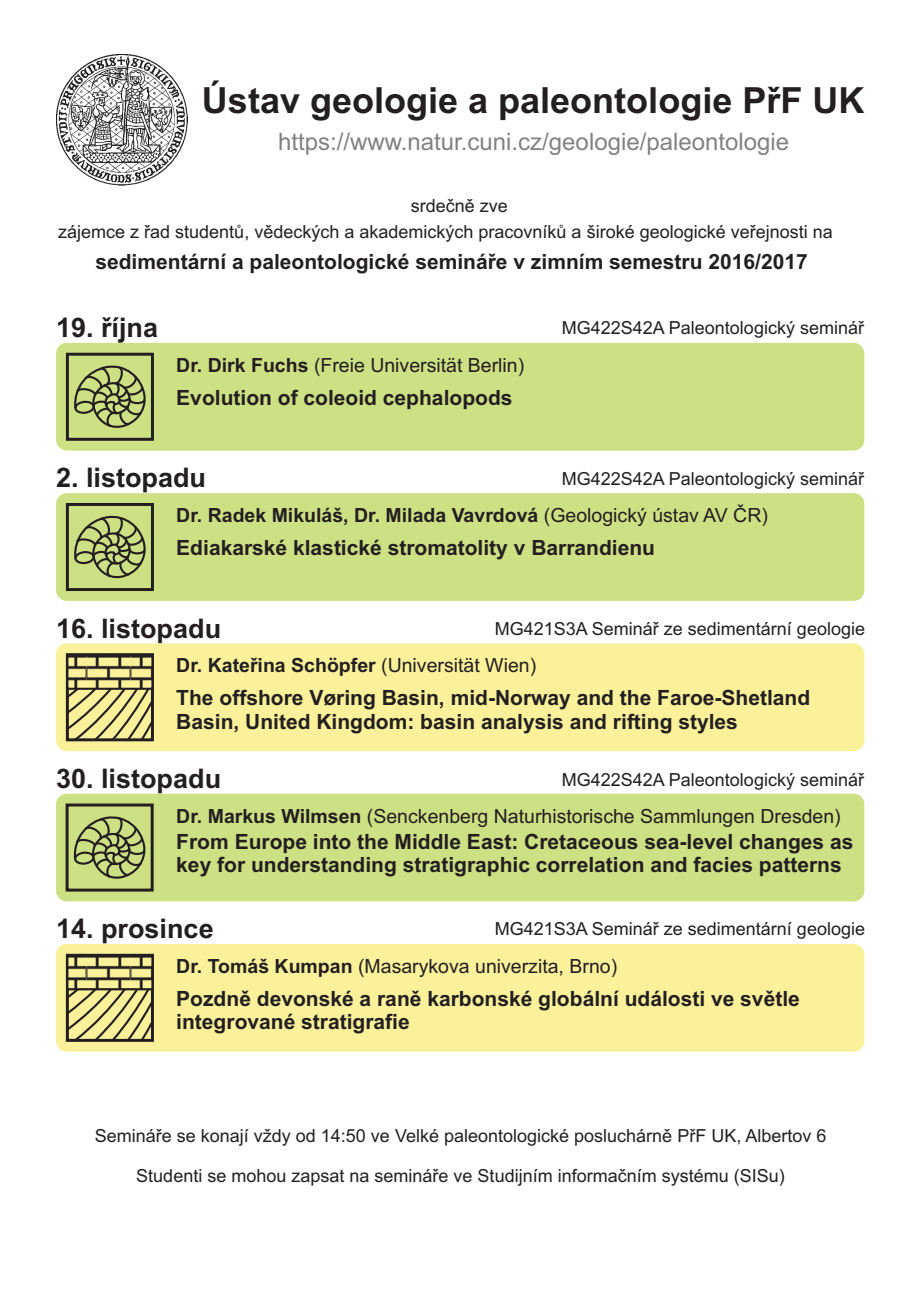
<style>
.page{position:relative;width:920px;height:1289px;background:#fff}
.page>*{position:absolute;margin:0;border:0;box-sizing:border-box;transform-origin:0 0}
.t1{font:700 36px "Arial";color:#231f20}
.t2{font:700 27px "Arial";color:#231f20}
.t3{font:24px "Arial";color:#808285}
.t4{font:700 21px/23.4px "Arial";color:#231f20}
.t5{font:19.5px "Arial";color:#231f20}
.t6{font:700 19.5px "Arial";color:#231f20}
.t7{font:18px/26.8px "Arial";color:#231f20}
.s1{font-weight:700}
.s2{font-weight:400}
</style>
<div class="page">
<div style="left:56px;top:343px;width:808px;height:107px;background:#cde084;border-radius:11px"></div>
<img style="left:56px;top:55px;width:131px;height:131px">
<div style="left:56px;top:643px;width:808px;height:108px;background:#faf19a;border-radius:11px"></div>
<svg style="left:65px;top:653px;width:89px;height:89px"></svg>
<div style="left:56px;top:944px;width:808px;height:107px;background:#faf19a;border-radius:11px"></div>
<svg style="left:65px;top:953px;width:89px;height:89px"></svg>
<div style="left:56px;top:493px;width:808px;height:108px;background:#cde084;border-radius:11px"></div>
<div style="left:66px;top:503px;width:88px;height:88px;border:3px solid #231f20"></div>
<svg style="left:74px;top:515px;width:72px;height:64px"></svg>
<div style="left:56px;top:793px;width:808px;height:108px;background:#cde084;border-radius:11px"></div>
<div style="left:66px;top:803px;width:88px;height:88px;border:3px solid #231f20"></div>
<svg style="left:73px;top:816px;width:73px;height:63px"></svg>
<div style="left:66px;top:353px;width:88px;height:88px;border:3px solid #231f20"></div>
<svg style="left:74px;top:365px;width:72px;height:63px"></svg>
<h1 class="t1" style="left:202px;top:86px;width:664px">Ústav geologie a paleontologie PøF UK</h1>
<p class="t3" style="left:278px;top:133px;width:512px">https://www.natur.cuni.cz/geologie/paleontologie</p>
<p class="t7" style="left:58px;top:193px;width:776px;text-indent:352px">srdeènì zve<br>zájemce z øad studentù, vìdeckých a akademických pracovníkù a široké geologické veøejnosti na</p>
<p class="t4" style="left:95px;top:252px;width:713px">sedimentární a paleontologické semináøe v zimním semestru 2016/2017</p>
<p class="t2" style="left:56px;top:317px;width:104px">19. øíjna</p>
<p class="t5" style="left:176px;top:358px;width:349px"><span class="s1">Dr. Dirk Fuchs</span> (Freie Universität Berlin)</p>
<p class="t4" style="left:176px;top:388px;width:338px">Evolution of coleoid cephalopods</p>
<p class="t7" style="left:561px;top:316px;width:304px">MG422S42A Paleontologický semináø</p>
<p class="t2" style="left:56px;top:467px;width:152px">2. listopadu</p>
<p class="t7" style="left:561px;top:467px;width:304px">MG422S42A Paleontologický semináø</p>
<p class="t6" style="left:176px;top:508px;width:593px">Dr. Radek Mikuláš, Dr. Milada Vavrdová <span class="s2">(Geologický ústav AV ÈR)</span></p>
<p class="t4" style="left:176px;top:538px;width:480px">Ediakarské klastické stromatolity v Barrandienu</p>
<p class="t2" style="left:56px;top:618px;width:167px">16. listopadu</p>
<p class="t7" style="left:494px;top:616px;width:372px">MG421S3A Semináø ze sedimentární geologie</p>
<p class="t6" style="left:176px;top:658px;width:361px">Dr. Kateøina Schöpfer <span class="s2">(Universität Wien)</span></p>
<p class="t4" style="left:176px;top:688px;width:635px">The offshore Vøring Basin, mid-Norway and the Faroe-Shetland<br>Basin, United Kingdom: basin analysis and rifting styles</p>
<p class="t2" style="left:56px;top:768px;width:167px">30. listopadu</p>
<p class="t7" style="left:561px;top:767px;width:304px">MG422S42A Paleontologický semináø</p>
<p class="t5" style="left:176px;top:808px;width:666px"><span class="s1">Dr. Markus Wilmsen</span> (Senckenberg Naturhistorische Sammlungen Dresden)</p>
<p class="t4" style="left:176px;top:831px;width:678px">From Europe into the Middle East: Cretaceous sea-level changes as key for understanding stratigraphic correlation and facies patterns</p>
<p class="t2" style="left:56px;top:918px;width:159px">14. prosince</p>
<p class="t7" style="left:494px;top:917px;width:372px">MG421S3A Semináø ze sedimentární geologie</p>
<p class="t5" style="left:176px;top:958px;width:442px"><span class="s1">Dr. Tomáš Kumpan</span> (Masarykova univerzita, Brno)</p>
<p class="t4" style="left:176px;top:988px;width:625px">Pozdnì devonské a ranì karbonské globální události ve svìtle integrované stratigrafie</p>
<p class="t7" style="left:95px;top:1124px;width:733px">Semináøe se konají vždy od 14:50 ve Velké paleontologické posluchárnì PøF UK, Albertov 6</p>
<p class="t7" style="left:136px;top:1164px;width:650px">Studenti se mohou zapsat na semináøe ve Studijním informaèním systému (SISu)</p>
</div>
